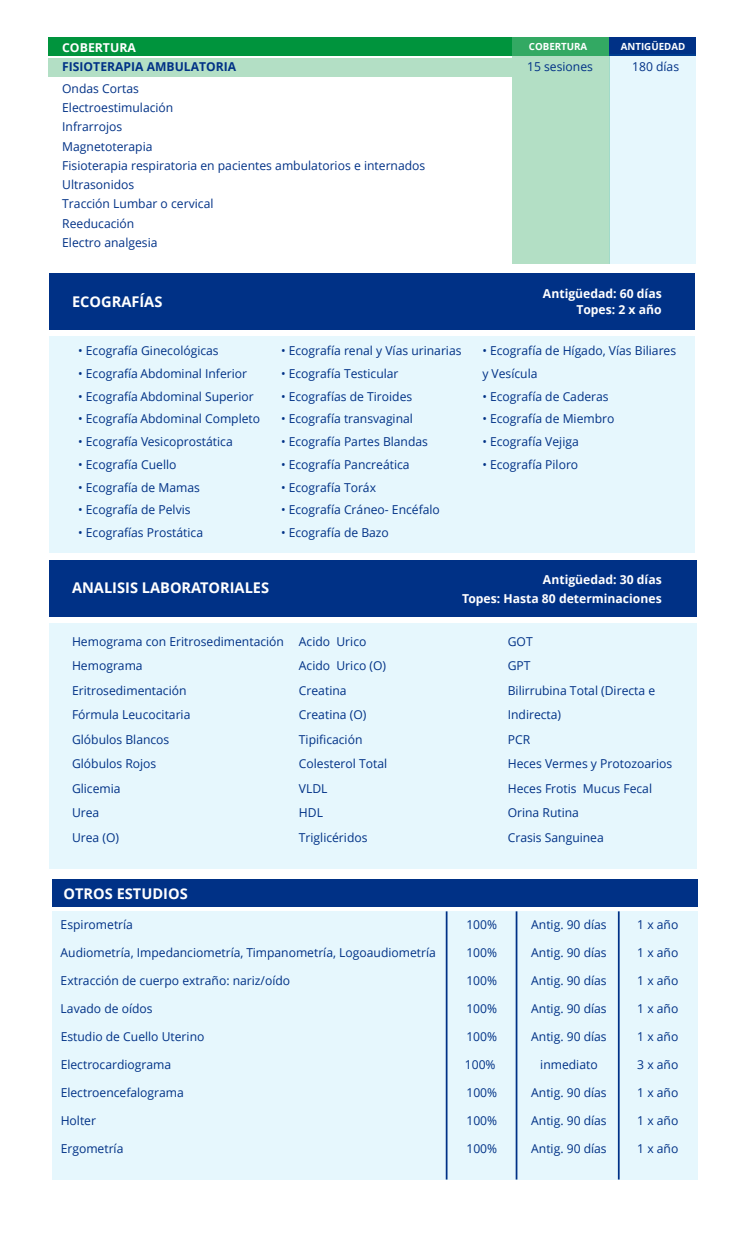
<style>
.page{position:relative;width:745px;height:1241px;background:#fff}
.page>*{position:absolute;margin:0;border:0;box-sizing:border-box;transform-origin:0 0}
.t1{font:700 14.7px "Open Sans";color:#fff}
.t2{font:12.25px/24.5px "Open Sans";color:#003186}
.t3{font:700 12.25px/16.4px "Open Sans";color:#fff;text-align:right}
.t4{font:700 12.25px "Open Sans";color:#003186}
.t5{font:700 9.8px "Open Sans";color:#fff}
</style>
<div class="page">
<div style="left:49px;top:58px;width:462px;height:19px;background:#b3dfc5"></div>
<div style="left:511px;top:37px;width:97px;height:19px;background:#33a963"></div>
<div style="left:608px;top:37px;width:87px;height:19px;background:#003186"></div>
<div style="left:511px;top:56px;width:97px;height:207px;background:#b3dfc5"></div>
<div style="left:608px;top:54px;width:87px;height:209px;background:#e6f7fd"></div>
<div style="left:50px;top:273px;width:644px;height:56px;background:#003186"></div>
<div style="left:50px;top:336px;width:644px;height:217px;background:#e6f7fd"></div>
<div style="left:52px;top:911px;width:645px;height:268px;background:#e6f7fd"></div>
<div style="left:52px;top:879px;width:645px;height:27px;background:#003186"></div>
<hr style="left:515px;top:911px;width:2px;height:268px;background:#003186">
<hr style="left:445px;top:911px;width:2px;height:268px;background:#003186">
<hr style="left:617px;top:911px;width:2px;height:268px;background:#003186">
<div style="left:50px;top:560px;width:646px;height:57px;background:#003186"></div>
<div style="left:50px;top:623px;width:646px;height:245px;background:#e6f7fd"></div>
<div style="left:49px;top:37px;width:462px;height:19px;background:#00943d"></div>
<p class="t5" style="left:528px;top:39px;width:60px">COBERTURA</p>
<p class="t5" style="left:620px;top:39px;width:66px">ANTIGÜEDAD</p>
<p class="t3" style="left:62px;top:39px;width:75px">COBERTURA</p>
<p class="t2" style="left:62px;top:78px;width:364px;line-height:19.2px">Ondas Cortas<br>Electroestimulación<br>Infrarrojos<br>Magnetoterapia<br>Fisioterapia respiratoria en pacientes ambulatorios e internados<br>Ultrasonidos<br>Tracción Lumbar o cervical<br>Reeducación<br>Electro analgesia</p>
<p class="t4" style="left:62px;top:58px;width:175px">FISIOTERAPIA AMBULATORIA</p>
<p class="t2" style="left:631px;top:54px;width:48px">180 días</p>
<p class="t2" style="left:526px;top:54px;width:67px">15 sesiones</p>
<p class="t1" style="left:72px;top:291px;width:92px">ECOGRAFÍAS</p>
<p class="t3" style="left:542px;top:285px;width:120px">Antigüedad: 60 días<br>Topes: 2 x año</p>
<p class="t2" style="left:78px;top:338px;width:142px">• Ecografía Ginecológicas</p>
<p class="t2" style="left:78px;top:361px;width:170px">• Ecografía Abdominal Inferior</p>
<p class="t2" style="left:78px;top:383px;width:177px">• Ecografía Abdominal Superior</p>
<p class="t2" style="left:78px;top:406px;width:183px">• Ecografía Abdominal Completo</p>
<p class="t2" style="left:78px;top:429px;width:156px">• Ecografía Vesicoprostática</p>
<p class="t2" style="left:78px;top:452px;width:100px">• Ecografía Cuello</p>
<p class="t2" style="left:78px;top:474px;width:123px">• Ecografía de Mamas</p>
<p class="t2" style="left:78px;top:497px;width:114px">• Ecografía de Pelvis</p>
<p class="t2" style="left:78px;top:520px;width:126px">• Ecografías Prostática</p>
<p class="t2" style="left:281px;top:338px;width:182px">• Ecografía renal y Vías urinarias</p>
<p class="t2" style="left:281px;top:361px;width:119px">• Ecografía Testicular</p>
<p class="t2" style="left:281px;top:383px;width:133px">• Ecografías de Tiroides</p>
<p class="t2" style="left:281px;top:406px;width:133px">• Ecografía transvaginal</p>
<p class="t2" style="left:281px;top:429px;width:148px">• Ecografía Partes Blandas</p>
<p class="t2" style="left:281px;top:452px;width:130px">• Ecografía Pancreática</p>
<p class="t2" style="left:281px;top:474px;width:96px">• Ecografía Toráx</p>
<p class="t2" style="left:281px;top:497px;width:160px">• Ecografía Cráneo- Encéfalo</p>
<p class="t2" style="left:281px;top:520px;width:109px">• Ecografía de Bazo</p>
<p class="t2" style="left:482px;top:339px;width:195px;line-height:22.8px">• Ecografía de Hígado, Vías Biliares y Vesícula</p>
<p class="t2" style="left:482px;top:383px;width:128px">• Ecografía de Caderas</p>
<p class="t2" style="left:482px;top:406px;width:133px">• Ecografía de Miembro</p>
<p class="t2" style="left:482px;top:429px;width:98px">• Ecografía Vejiga</p>
<p class="t2" style="left:482px;top:452px;width:97px">• Ecografía Piloro</p>
<p class="t1" style="left:72px;top:577px;width:198px">ANALISIS LABORATORIALES</p>
<p class="t3" style="left:462px;top:570px;width:201px;line-height:18.2px">Antigüedad: 30 días<br>Topes: Hasta 80 determinaciones</p>
<p class="t2" style="left:72px;top:628px;width:213px">Hemograma con Eritrosedimentación<br>Hemograma<br>Eritrosedimentación<br>Fórmula Leucocitaria<br>Glóbulos Blancos<br>Glóbulos Rojos<br>Glicemia<br>Urea<br>Urea (O)</p>
<p class="t2" style="left:299px;top:628px;width:90px">Acido Urico<br>Acido Urico (O)<br>Creatina<br>Creatina (O)<br>Tipificación<br>Colesterol Total<br>VLDL<br>HDL<br>Triglicéridos</p>
<p class="t2" style="left:507px;top:628px;width:166px">GOT<br>GPT<br>Bilirrubina Total (Directa e<br>Indirecta)<br>PCR<br>Heces Vermes y Protozoarios<br>Heces Frotis Mucus Fecal<br>Orina Rutina<br>Crasis Sanguinea</p>
<p class="t1" style="left:63px;top:883px;width:126px">OTROS ESTUDIOS</p>
<p class="t2" style="left:61px;top:912px;width:74px">Espirometría</p>
<p class="t2" style="left:466px;top:912px;width:32px">100%</p>
<p class="t2" style="left:531px;top:912px;width:77px">Antig. 90 días</p>
<p class="t2" style="left:636px;top:912px;width:43px">1 x año</p>
<p class="t2" style="left:61px;top:940px;width:376px">Audiometría, Impedanciometría, Timpanometría, Logoaudiometría</p>
<p class="t2" style="left:466px;top:940px;width:32px">100%</p>
<p class="t2" style="left:531px;top:940px;width:77px">Antig. 90 días</p>
<p class="t2" style="left:637px;top:940px;width:43px">1 x año</p>
<p class="t2" style="left:61px;top:968px;width:231px">Extracción de cuerpo extraño: nariz/oído</p>
<p class="t2" style="left:466px;top:968px;width:32px">100%</p>
<p class="t2" style="left:531px;top:968px;width:77px">Antig. 90 días</p>
<p class="t2" style="left:637px;top:968px;width:43px">1 x año</p>
<p class="t2" style="left:61px;top:996px;width:93px">Lavado de oídos</p>
<p class="t2" style="left:466px;top:996px;width:32px">100%</p>
<p class="t2" style="left:531px;top:996px;width:77px">Antig. 90 días</p>
<p class="t2" style="left:637px;top:996px;width:43px">1 x año</p>
<p class="t2" style="left:61px;top:1024px;width:145px">Estudio de Cuello Uterino</p>
<p class="t2" style="left:466px;top:1024px;width:32px">100%</p>
<p class="t2" style="left:531px;top:1024px;width:77px">Antig. 90 días</p>
<p class="t2" style="left:637px;top:1024px;width:43px">1 x año</p>
<p class="t2" style="left:61px;top:1052px;width:112px">Electrocardiograma</p>
<p class="t2" style="left:464px;top:1052px;width:32px">100%</p>
<p class="t2" style="left:540px;top:1052px;width:59px">inmediato</p>
<p class="t2" style="left:637px;top:1052px;width:43px">3 x año</p>
<p class="t2" style="left:61px;top:1080px;width:125px">Electroencefalograma</p>
<p class="t2" style="left:466px;top:1080px;width:32px">100%</p>
<p class="t2" style="left:531px;top:1080px;width:77px">Antig. 90 días</p>
<p class="t2" style="left:637px;top:1080px;width:43px">1 x año</p>
<p class="t2" style="left:61px;top:1108px;width:37px">Holter</p>
<p class="t2" style="left:466px;top:1108px;width:32px">100%</p>
<p class="t2" style="left:531px;top:1108px;width:77px">Antig. 90 días</p>
<p class="t2" style="left:637px;top:1108px;width:43px">1 x año</p>
<p class="t2" style="left:61px;top:1136px;width:64px">Ergometría</p>
<p class="t2" style="left:466px;top:1136px;width:32px">100%</p>
<p class="t2" style="left:531px;top:1136px;width:77px">Antig. 90 días</p>
<p class="t2" style="left:637px;top:1136px;width:43px">1 x año</p>
</div>
